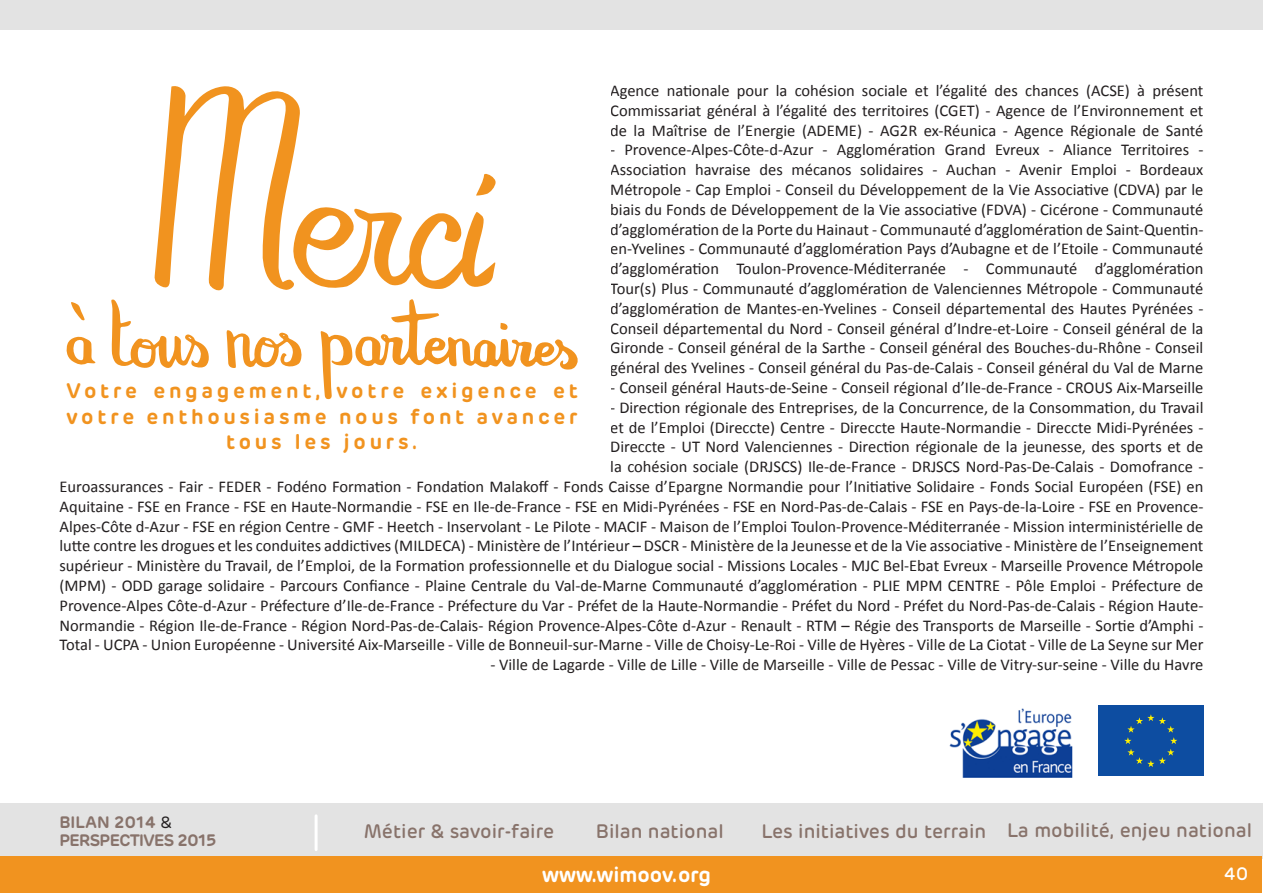
<style>
.page{position:relative;width:1263px;height:893px;background:#fff}
.page>*{position:absolute;margin:0;border:0;box-sizing:border-box;transform-origin:0 0}
.t1{font:600 21px/25.2px "Rubrik";letter-spacing:.175em;color:#f1931f;text-align:center}
.t2{font:600 21px "Rubrik";color:#fff}
.t3{font:500 19.5px "Rubrik";color:#88736b}
.t4{font:500 18px "Rubrik";color:#fff}
.t5{font:16.5px/19.8px "Calibri";color:#231f20;text-align:justify}
.t6{font:600 16.5px/18px "Rubrik";letter-spacing:-.04em;color:#88736b}
.s1{font-weight:400;color:#231f20}
</style>
<div class="page">
<div style="left:1px;top:804px;width:1262px;height:55px;background:#e3e3e3"></div>
<hr style="left:315px;top:816px;width:3px;height:34px;background:#fff">
<div style="left:1px;top:857px;width:1261px;height:36px;background:#f1931f"></div>
<div style="left:1px;top:0;width:1262px;height:30px;background:#e3e3e3"></div>
<div style="left:1098px;top:706px;width:105px;height:70px;background:#0d4da1"></div>
<svg style="left:1124px;top:714px;width:53px;height:53px"></svg>
<img style="left:949px;top:708px;width:124px;height:70px">
<svg style="left:154px;top:86px;width:342px;height:205px"></svg>
<svg style="left:111px;top:299px;width:98px;height:69px"></svg>
<svg style="left:227px;top:330px;width:75px;height:38px"></svg>
<svg style="left:66px;top:336px;width:30px;height:29px"></svg>
<svg style="left:71px;top:302px;width:14px;height:18px"></svg>
<svg style="left:321px;top:299px;width:257px;height:101px"></svg>
<p class="t5" style="left:610px;top:81px;width:595px">Agence nationale pour la cohésion sociale et l’égalité des chances (ACSE) à présent Commissariat général à l’égalité des territoires (CGET) - Agence de l’Environnement et de la Maîtrise de l’Energie (ADEME) - AG2R ex-Réunica - Agence Régionale de Santé</p>
<p class="t5" style="left:610px;top:140px;width:595px">- Provence-Alpes-Côte-d-Azur - Agglomération Grand Evreux - Aliance Territoires - Association havraise des mécanos solidaires - Auchan - Avenir Emploi - Bordeaux Métropole - Cap Emploi - Conseil du Développement de la Vie Associative (CDVA) par le biais du Fonds de Développement de la Vie associative (FDVA) - Cicérone - Communauté d’agglomération de la Porte du Hainaut - Communauté d’agglomération de Saint-Quentin&shy;en-Yvelines - Communauté d’agglomération Pays d’Aubagne et de l’Etoile - Communauté d’agglomération Toulon-Provence-Méditerranée - Communauté d’agglomération Tour(s) Plus - Communauté d’agglomération de Valenciennes Métropole - Communauté d’agglomération de Mantes-en-Yvelines - Conseil départemental des Hautes Pyrénées - Conseil départemental du Nord - Conseil général d’Indre-et-Loire - Conseil général de la Gironde - Conseil général de la Sarthe - Conseil général des Bouches-du-Rhône - Conseil général des Yvelines - Conseil général du Pas-de-Calais - Conseil général du Val de Marne</p>
<p class="t5" style="left:610px;top:378px;width:595px">- Conseil général Hauts-de-Seine - Conseil régional d’Ile-de-France - CROUS Aix-Marseille</p>
<p class="t5" style="left:60px;top:397px;width:1145px;text-align:right">- Direction régionale des Entreprises, de la Concurrence, de la Consommation, du Travail<br>et de l’Emploi (Direccte) Centre - Direccte Haute-Normandie - Direccte Midi-Pyrénées -<br>Direccte - UT Nord Valenciennes - Direction régionale de la jeunesse, des sports et de<br>la cohésion sociale (DRJSCS) Ile-de-France - DRJSCS Nord-Pas-De-Calais - Domofrance -<br>Euroassurances - Fair - FEDER - Fodéno Formation - Fondation Malakoff - Fonds Caisse d’Epargne Normandie pour l’Initiative Solidaire - Fonds Social Européen (FSE) en Aquitaine - FSE en France - FSE en Haute-Normandie - FSE en Ile-de-France - FSE en Midi-Pyrénées - FSE en Nord-Pas-de-Calais - FSE en Pays-de-la-Loire - FSE en Provence-Alpes-Côte d-Azur - FSE en région Centre - GMF - Heetch - Inservolant - Le Pilote - MACIF - Maison de l’Emploi Toulon-Provence-Méditerranée - Mission interministérielle de lutte contre les drogues et les conduites addictives (MILDECA) - Ministère de l’Intérieur – DSCR - Ministère de la Jeunesse et de la Vie associative - Ministère de l’Enseignement supérieur - Ministère du Travail, de l’Emploi, de la Formation professionnelle et du Dialogue social - Missions Locales - MJC Bel-Ebat Evreux - Marseille Provence Métropole (MPM) - ODD garage solidaire - Parcours Confiance - Plaine Centrale du Val-de-Marne Communauté d’agglomération - PLIE MPM CENTRE - Pôle Emploi - Préfecture de Provence-Alpes Côte-d-Azur - Préfecture d’Ile-de-France - Préfecture du Var - Préfet de la Haute-Normandie - Préfet du Nord - Préfet du Nord-Pas-de-Calais - Région Haute-Normandie - Région Ile-de-France - Région Nord-Pas-de-Calais- Région Provence-Alpes-Côte d-Azur - Renault - RTM – Régie des Transports de Marseille - Sortie d’Amphi - Total - UCPA - Union Européenne - Université Aix-Marseille - Ville de Bonneuil-sur-Marne - Ville de Choisy-Le-Roi - Ville de Hyères - Ville de La Ciotat - Ville de La Seyne sur Mer</p>
<p class="t5" style="left:490px;top:655px;width:714px">- Ville de Lagarde - Ville de Lille - Ville de Marseille - Ville de Pessac - Ville de Vitry-sur-seine - Ville du Havre</p>
<p class="t1" style="left:67px;top:378px;width:513px">Votre engagement, votre exigence et votre enthousiasme nous font avancer tous les jours.</p>
<p class="t6" style="left:60px;top:813px;width:158px">BILAN 2014 <span class="s1">&amp;<br></span>PERSPECTIVES 2015</p>
<p class="t3" style="left:761px;top:819px;width:226px">Les initiatives du terrain</p>
<p class="t3" style="left:1007px;top:818px;width:247px">La mobilité, enjeu national</p>
<p class="t3" style="left:364px;top:819px;width:192px">Métier &amp; savoir-faire</p>
<p class="t3" style="left:596px;top:819px;width:129px">Bilan national</p>
<p class="t2" style="left:542px;top:862px;width:171px">www.wimoov.org</p>
<p class="t4" style="left:1224px;top:863px;width:26px">40</p>
</div>
